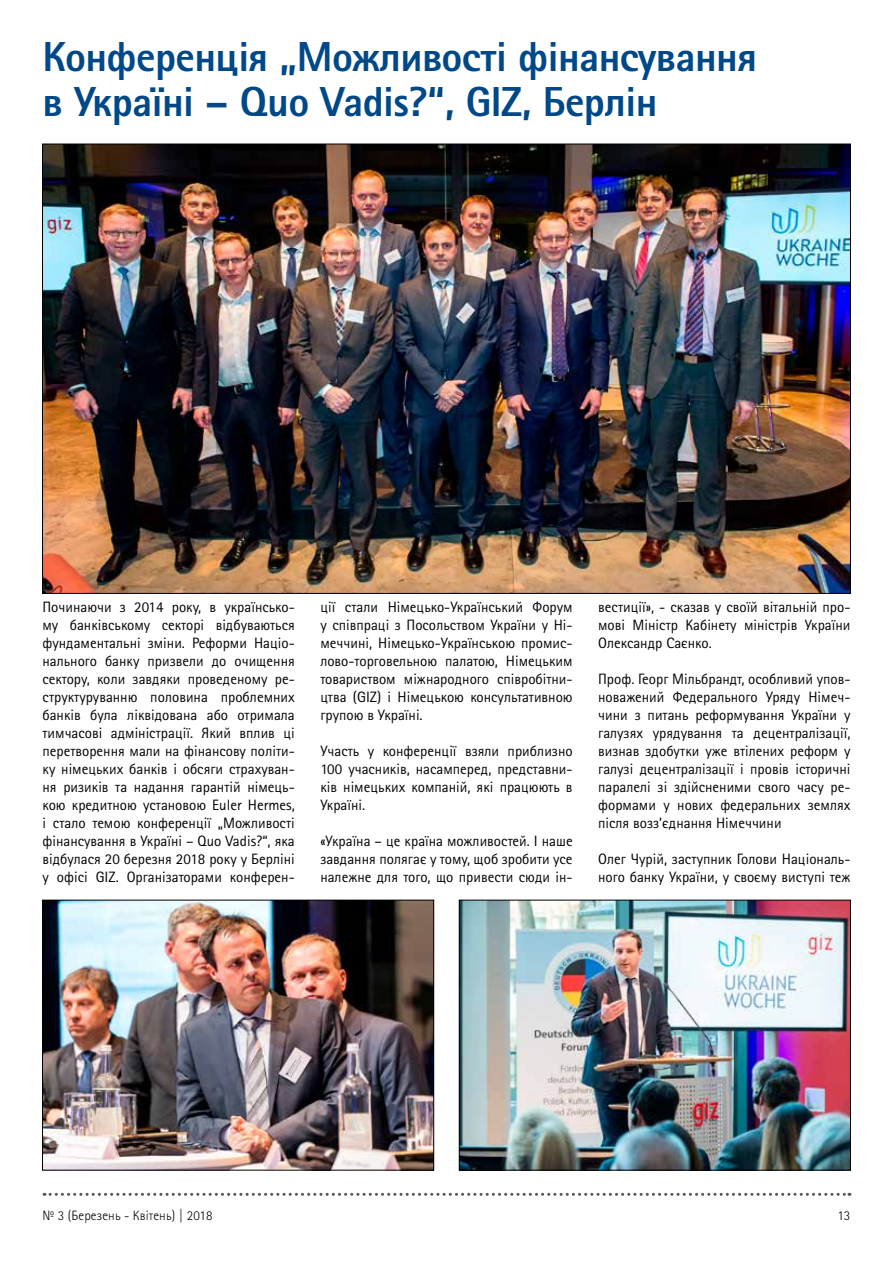
<style>
.page{position:relative;width:893px;height:1263px;background:#fff}
.page>*{position:absolute;margin:0;border:0;box-sizing:border-box;transform-origin:0 0}
.t1{font:800 42px/44.4px "Rotis Sans Serif Pro Cyr";letter-spacing:-.015em;color:#004888}
.t2{font:15px/18px "Rotis Sans Serif Pro Cyr";color:#000;text-align:justify}
.t3{font:300 13.5px "Rotis Sans Serif Pro Cyr";letter-spacing:.01em;color:#000}
</style>
<div class="page">
<svg style="left:44px;top:1193px;width:806px;height:3px"></svg>
<img style="left:461px;top:902px;width:388px;height:266px">
<div style="left:459px;top:900px;width:392px;height:270px;border:1px solid #000"></div>
<img style="left:44px;top:902px;width:388px;height:266px">
<div style="left:42px;top:900px;width:392px;height:270px;border:1px solid #000"></div>
<img style="left:44px;top:146px;width:805px;height:446px">
<h1 class="t1" style="left:43px;top:34px;width:716px">Конференція „Можливості фінансування в Україні – Quo Vadis?“, GIZ, Берлін</h1>
<p class="t2" style="left:43px;top:598px;width:254px">Починаючи з 2014 року, в українсько&shy;му банківському секторі відбуваються фундаментальні зміни. Реформи Націо&shy;нального банку призвели до очищення сектору, коли завдяки проведеному ре&shy;структуруванню половина проблемних банків була ліквідована або отримала тимчасові адміністрації. Який вплив ці перетворення мали на фінансову політи&shy;ку німецьких банків і обсяги страхуван&shy;ня ризиків та надання гарантій німець&shy;кою кредитною установою Euler Hermes, і стало темою конференції „Можливості фінансування в Україні – Quo Vadis?“, яка відбулася 20 березня 2018 року у Берліні у офісі GIZ. Організаторами конферен-</p>
<p class="t2" style="left:320px;top:598px;width:254px">ції стали Німецько-Український Форум у співпраці з Посольством України у Ні&shy;меччині, Німецько-Українською промис&shy;лово-торговельною палатою, Німецьким товариством міжнародного співробітни&shy;цтва (GIZ) і Німецькою консультативною групою в Україні.</p>
<p class="t2" style="left:320px;top:742px;width:254px">Участь у конференції взяли приблизно 100 учасників, насамперед, представни&shy;ків німецьких компаній, які працюють в Україні.</p>
<p class="t2" style="left:320px;top:832px;width:254px">«Україна – це країна можливостей. І наше завдання полягає у тому, щоб зробити усе належне для того, що привести сюди ін-</p>
<p class="t2" style="left:598px;top:598px;width:254px">вестиції», - сказав у своїй вітальній про&shy;мові Міністр Кабінету міністрів України Олександр Саєнко.</p>
<p class="t2" style="left:598px;top:670px;width:254px">Проф. Георг Мільбрандт, особливий упов&shy;новажений Федерального Уряду Німеч&shy;чини з питань реформування України у галузях урядування та децентралізації, визнав здобутки уже втілених реформ у галузі децентралізації і провів історичні паралелі зі здійсненими свого часу ре&shy;формами у нових федеральних землях після возз’єднання Німеччини</p>
<p class="t2" style="left:598px;top:850px;width:254px">Олег Чурій, заступник Голови Національ&shy;ного банку України, у своєму виступі теж</p>
<p class="t3" style="left:43px;top:1207px;width:172px">№ 3 (Березень - Квітень) | 2018</p>
<p class="t3" style="left:837px;top:1207px;width:15px">13</p>
</div>
